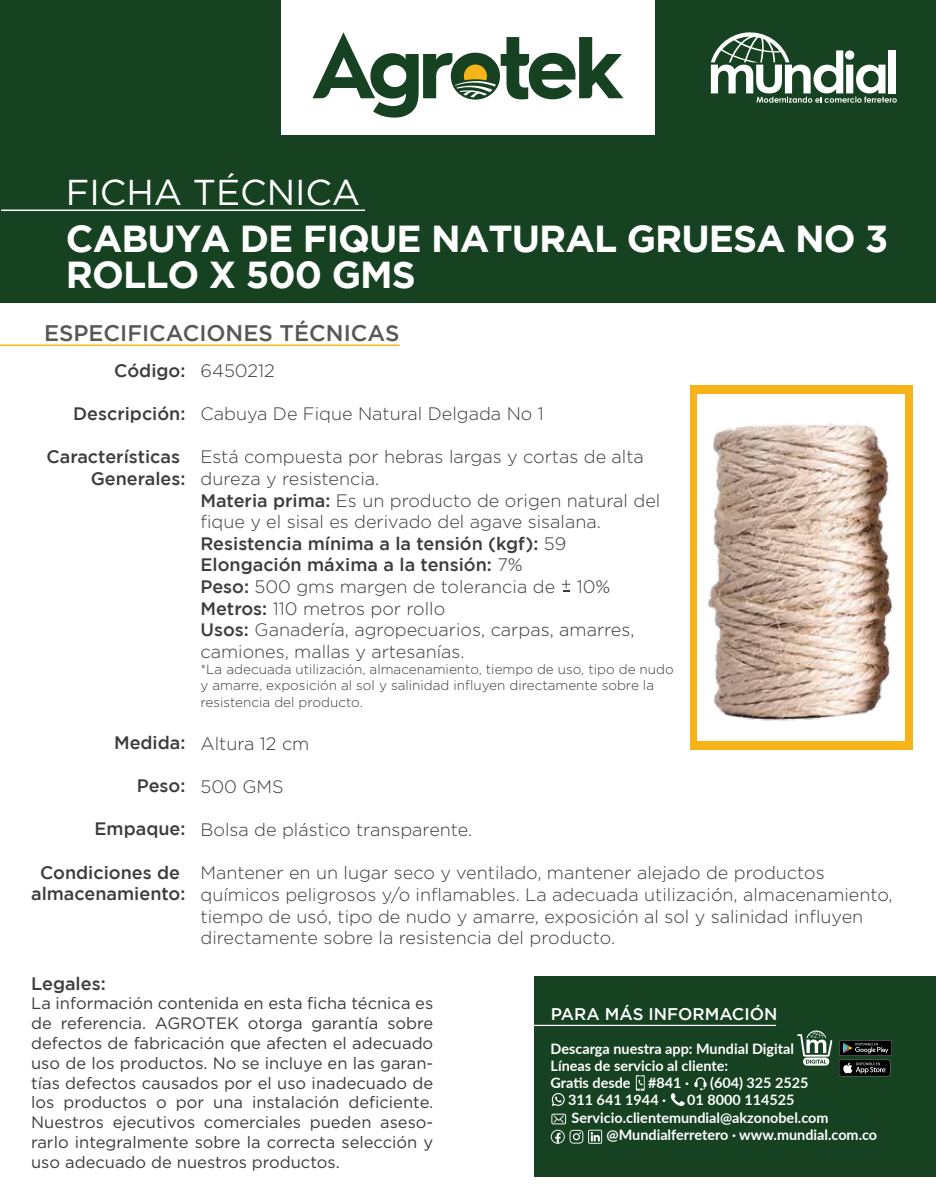
<style>
.page{position:relative;width:936px;height:1191px;background:#fff}
.page>*{position:absolute;margin:0;border:0;box-sizing:border-box;transform-origin:0 0}
.t1{font:700 37.5px/36px "Gotham";letter-spacing:-.025em;color:#fff}
.t2{font:36px "Gotham";color:#fff}
.t3{font:500 22.5px "Gotham";color:#575756}
.t4{font:300 18px/21.6px "Gotham";color:#3c3c3b}
.t5{font:500 18px/21.6px "Gotham";color:#3c3c3b;text-align:right}
.t6{font:500 16.8px "Gotham";color:#fff}
.t7{font:16.5px/19.8px "Gotham";color:#3c3c3b;text-align:justify}
.t8{font:700 14.4px/17.2px "Lato";color:#fff}
.t9{font:300 13.5px/16.2px "Gotham";color:#3c3c3b}
.s1{font-weight:500}
</style>
<div class="page">
<div style="left:0;top:0;width:935px;height:303px;background:#174222"></div>
<div style="left:281px;top:0;width:373px;height:134px;background:#fff"></div>
<svg style="left:710px;top:32px;width:186px;height:71px"></svg>
<hr style="left:0;top:344px;width:399px;height:2px;background:#f6b419">
<hr style="left:1px;top:209px;width:364px;height:2px;background:#fff">
<div style="left:534px;top:975px;width:401px;height:201px;background:#174222"></div>
<hr style="left:534px;top:1024px;width:241px;height:2px;background:#fff">
<svg style="left:797px;top:1030px;width:35px;height:35px"></svg>
<div style="left:839px;top:1040px;width:52px;height:15px;background:#010001;border-radius:2px"></div>
<svg style="left:843px;top:1043px;width:45px;height:10px"></svg>
<svg style="left:838px;top:1059px;width:52px;height:17px"></svg>
<div style="left:839px;top:1060px;width:50px;height:15px;background:#010001;border-radius:2px"></div>
<svg style="left:843px;top:1062px;width:42px;height:11px"></svg>
<svg style="left:635px;top:1075px;width:9px;height:15px"></svg>
<svg style="left:694px;top:1077px;width:12px;height:13px"></svg>
<svg style="left:551px;top:1093px;width:13px;height:12px"></svg>
<svg style="left:670px;top:1093px;width:14px;height:13px"></svg>
<svg style="left:550px;top:1113px;width:52px;height:30px"></svg>
<svg style="left:312px;top:32px;width:311px;height:86px"></svg>
<div style="left:689px;top:385px;width:223px;height:364px;background:#f6b419"></div>
<div style="left:697px;top:393px;width:207px;height:347px;background:#fff"></div>
<img style="left:707px;top:423px;width:186px;height:298px">
<svg style="left:561px;top:580px;width:9px;height:11px"></svg>
<h2 class="t2" style="left:66px;top:169px;width:296px">FICHA TÉCNICA</h2>
<h1 class="t1" style="left:66px;top:220px;width:824px">CABUYA DE FIQUE NATURAL GRUESA NO 3<br>ROLLO X 500 GMS</h1>
<p class="t3" style="left:44px;top:320px;width:357px">ESPECIFICACIONES TÉCNICAS</p>
<p class="t5" style="left:114px;top:359px;width:73px">Código:</p>
<p class="t5" style="left:73px;top:403px;width:114px">Descripción:</p>
<p class="t5" style="left:47px;top:446px;width:140px">Características<br>Generales:</p>
<p class="t5" style="left:114px;top:731px;width:73px">Medida:</p>
<p class="t5" style="left:137px;top:774px;width:50px">Peso:</p>
<p class="t5" style="left:94px;top:817px;width:92px">Empaque:</p>
<p class="t5" style="left:31px;top:861px;width:156px;text-align:center">Condiciones de almacenamiento:</p>
<p class="t4" style="left:200px;top:359px;width:76px">6450212</p>
<p class="t4" style="left:200px;top:403px;width:345px">Cabuya De Fique Natural Delgada No 1</p>
<p class="t4" style="left:200px;top:446px;width:461px">Está compuesta por hebras largas y cortas de alta dureza y resistencia.<br><span class="s1">Materia prima:</span> Es un producto de origen natural del fique y el sisal es derivado del agave sisalana.<br><span class="s1">Resistencia mínima a la tensión (kgf):</span> 59<br><span class="s1">Elongación máxima a la tensión:</span> 7%<br><span class="s1">Peso:</span> 500 gms margen de tolerancia de 10% <span class="s1">Metros:</span> 110 metros por rollo<br><span class="s1">Usos:</span> Ganadería, agropecuarios, carpas, amarres, camiones, mallas y artesanías.</p>
<p class="t9" style="left:200px;top:661px;width:475px">*La adecuada utilización, almacenamiento, tiempo de uso, tipo de nudo y amarre, exposición al sol y salinidad influyen directamente sobre la resistencia del producto.</p>
<p class="t4" style="left:200px;top:732px;width:110px">Altura 12 cm</p>
<p class="t4" style="left:200px;top:775px;width:85px">500 GMS</p>
<p class="t4" style="left:200px;top:818px;width:273px">Bolsa de plástico transparente.</p>
<p class="t4" style="left:200px;top:862px;width:693px">Mantener en un lugar seco y ventilado, mantener alejado de productos químicos peligrosos y/o inflamables. La adecuada utilización, almacenamiento, tiempo de usó, tipo de nudo y amarre, exposición al sol y salinidad influyen directamente sobre la resistencia del producto.</p>
<p class="t5" style="left:31px;top:972px;width:76px">Legales:</p>
<p class="t7" style="left:31px;top:993px;width:403px">La información contenida en esta ficha técnica es de referencia. AGROTEK otorga garantía sobre defectos de fabricación que afecten el adecuado uso de los productos. No se incluye en las garan&shy;tías defectos causados por el uso inadecuado de los productos o por una instalación deficiente.<br>Nuestros ejecutivos comerciales pueden aseso&shy;rarlo integralmente sobre la correcta selección y uso adecuado de nuestros productos.</p>
<p class="t6" style="left:550px;top:1005px;width:228px">PARA MÁS INFORMACIÓN</p>
<p class="t8" style="left:550px;top:1039px;width:245px">Descarga nuestra app: Mundial Digital<br>Líneas de servicio al cliente:<br>Gratis desde #841 ·</p>
<p class="t8" style="left:710px;top:1073px;width:100px">(604) 325 2525</p>
<p class="t8" style="left:568px;top:1091px;width:100px">311 641 1944 ·</p>
<p class="t8" style="left:687px;top:1091px;width:109px">01 8000 114525</p>
<p class="t8" style="left:571px;top:1108px;width:258px">Servicio.clientemundial@akzonobel.com</p>
<p class="t8" style="left:606px;top:1125px;width:272px">@Mundialferretero · www.mundial.com.co</p>
</div>
